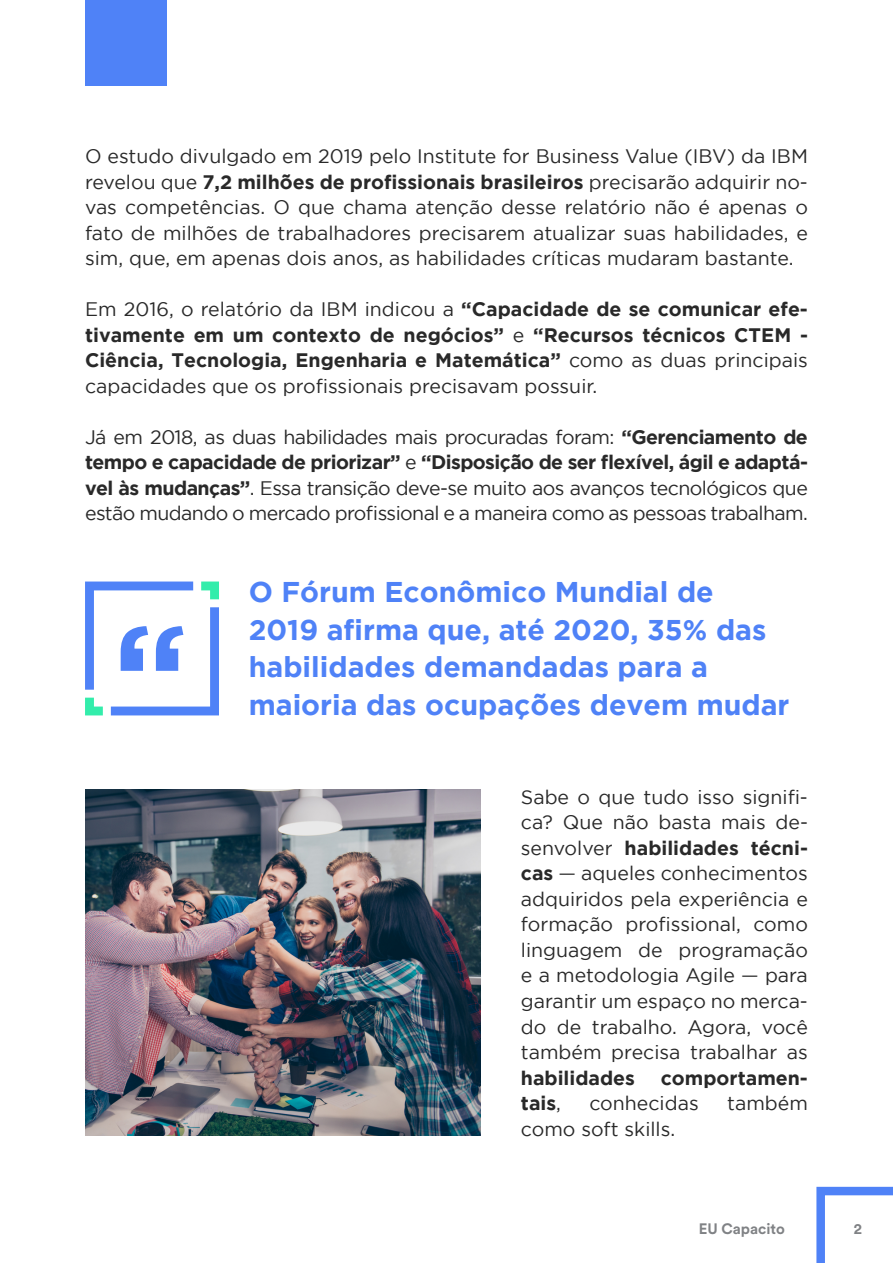
<style>
.page{position:relative;width:893px;height:1263px;background:#fff}
.page>*{position:absolute;margin:0;border:0;box-sizing:border-box;transform-origin:0 0}
.t1{font:700 28.5px/37.5px "Gotham";color:#4f82f7}
.t2{font:19.5px/25.5px "Gotham";color:#292929;text-align:justify}
.t3{font:700 19.5px/25.5px "Gotham";color:#292929;text-align:justify}
.t4{font:700 15px "Circular Std";color:#808285}
.s1{font-weight:700}
.s2{font-weight:400}
</style>
<div class="page">
<svg style="left:816px;top:1187px;width:77px;height:76px"></svg>
<div style="left:85px;top:0;width:81px;height:85px;background:#4f82f7"></div>
<img style="left:85px;top:790px;width:395px;height:345px">
<svg style="left:85px;top:581px;width:134px;height:134px"></svg>
<p class="t2" style="left:85px;top:143px;width:724px">O estudo divulgado em 2019 pelo Institute for Business Value (IBV) da IBM revelou que <span class="s1">7,2 milhões de profissionais brasileiros</span> precisarão adquirir no&shy;vas competências. O que chama atenção desse relatório não é apenas o fato de milhões de trabalhadores precisarem atualizar suas habilidades, e sim, que, em apenas dois anos, as habilidades críticas mudaram bastante.</p>
<p class="t3" style="left:85px;top:296px;width:724px"><span class="s2">Em 2016, o relatório da IBM indicou a</span> “Capacidade de se comunicar efe&shy;tivamente em um contexto de negócios” <span class="s2">e</span> “Recursos técnicos CTEM - Ciência, Tecnologia, Engenharia e Matemática” <span class="s2">como as duas principais capacidades que os profissionais precisavam possuir.</span></p>
<p class="t2" style="left:85px;top:424px;width:724px">Já em 2018, as duas habilidades mais procuradas foram: <span class="s1">“Gerenciamento de tempo e capacidade de priorizar”</span> e <span class="s1">“Disposição de ser flexível, ágil e adaptá&shy;vel às mudanças”</span>. Essa transição deve-se muito aos avanços tecnológicos que estão mudando o mercado profissional e a maneira como as pessoas trabalham.</p>
<h1 class="t1" style="left:249px;top:573px;width:542px">O Fórum Econômico Mundial de<br>2019 afirma que, até 2020, 35% das habilidades demandadas para a maioria das ocupações devem mudar</h1>
<p class="t2" style="left:521px;top:784px;width:289px">Sabe o que tudo isso signifi&shy;ca? Que não basta mais de&shy;senvolver <span class="s1">habilidades técni&shy;cas</span> — aqueles conhecimentos adquiridos pela experiência e formação profissional, como linguagem de programação e a metodologia Agile — para garantir um espaço no merca&shy;do de trabalho. Agora, você também precisa trabalhar as</p>
<p class="t3" style="left:521px;top:1064px;width:116px">habilidades</p>
<p class="t3" style="left:661px;top:1064px;width:149px">comportamen-</p>
<p class="t3" style="left:521px;top:1090px;width:42px">tais<span class="s2">,</span></p>
<p class="t2" style="left:589px;top:1090px;width:111px">conhecidas</p>
<p class="t2" style="left:727px;top:1090px;width:82px">também</p>
<p class="t2" style="left:521px;top:1115px;width:156px">como soft skills.</p>
<p class="t4" style="left:699px;top:1219px;width:88px">EU Capacito</p>
<p class="t4" style="left:854px;top:1219px;width:10px">2</p>
</div>
